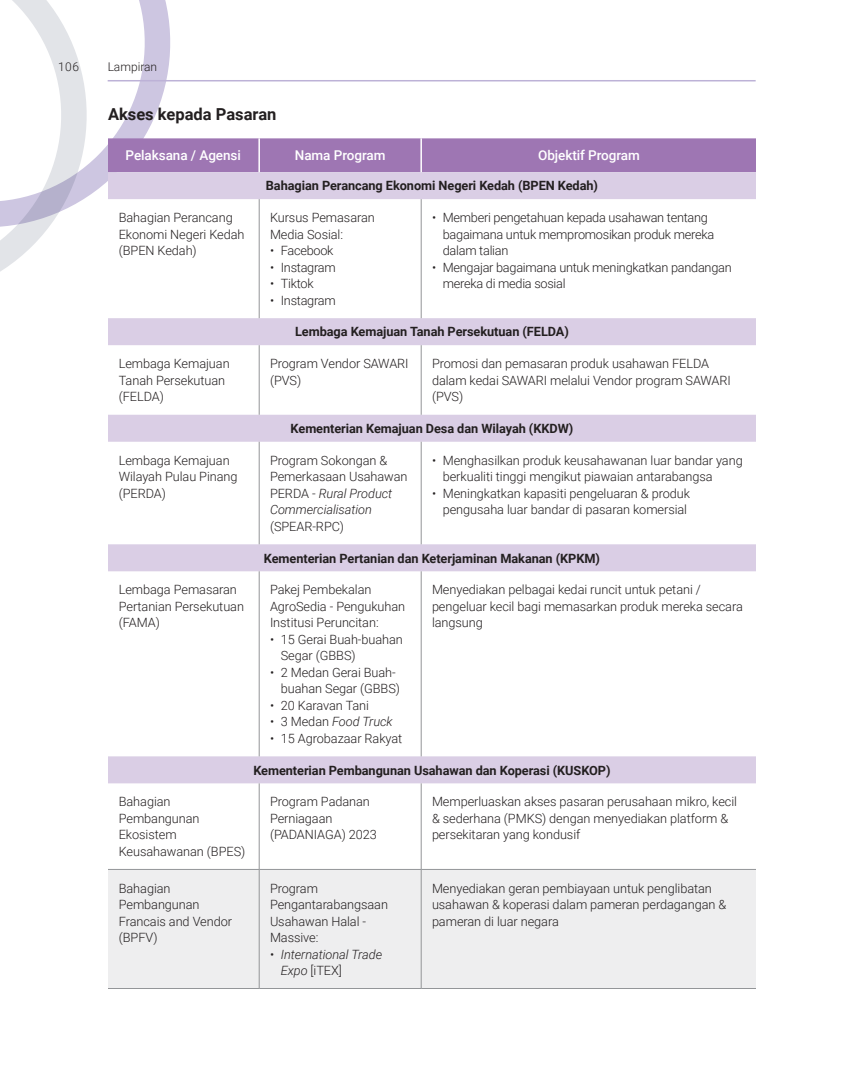
<style>
.page{position:relative;width:864px;height:1080px;background:#fff}
.page>*{position:absolute;margin:0;border:0;box-sizing:border-box;transform-origin:0 0}
.t1{font:700 16.5px "Roboto";color:#231f20}
.t2{font:500 13.5px "Roboto";letter-spacing:-.005em;color:#fff}
.t3{font:300 12.75px/16.5px "Roboto";letter-spacing:-.005em;color:#231f20}
.t4{font:700 12.75px "Roboto";letter-spacing:-.005em;color:#231f20}
.t5{font:italic 300 12.75px/16.5px "Roboto";letter-spacing:-.005em;color:#231f20}
.t6{font:300 12px "Roboto";color:#231f20}
.s1{font-style:italic}
.s2{font-style:normal}
</style>
<div class="page">
<svg style="left:91px;top:0;width:83px;height:194px"></svg>
<svg style="left:0;top:0;width:91px;height:272px"></svg>
<hr style="left:108px;top:80px;width:648px;height:1px;background:#bdb2d7">
<div style="left:108px;top:138px;width:648px;height:34px;background:#9e76b3"></div>
<svg style="left:108px;top:172px;width:648px;height:611px"></svg>
<div style="left:108px;top:870px;width:648px;height:118px;background:#eeeeef"></div>
<hr style="left:259px;top:345px;width:1px;height:70px;background:#939598">
<hr style="left:421px;top:345px;width:1px;height:70px;background:#939598">
<hr style="left:259px;top:442px;width:1px;height:102px;background:#939598">
<hr style="left:421px;top:442px;width:1px;height:102px;background:#939598">
<hr style="left:259px;top:571px;width:1px;height:185px;background:#939598">
<hr style="left:421px;top:571px;width:1px;height:185px;background:#939598">
<hr style="left:259px;top:783px;width:1px;height:86px;background:#939598">
<hr style="left:421px;top:783px;width:1px;height:86px;background:#939598">
<hr style="left:108px;top:869px;width:151px;height:1px;background:#939598">
<hr style="left:259px;top:869px;width:162px;height:1px;background:#939598">
<hr style="left:259px;top:870px;width:1px;height:118px;background:#939598">
<hr style="left:421px;top:869px;width:335px;height:1px;background:#939598">
<hr style="left:421px;top:870px;width:1px;height:118px;background:#939598">
<hr style="left:108px;top:988px;width:151px;height:1px;background:#939598">
<hr style="left:259px;top:988px;width:162px;height:1px;background:#939598">
<hr style="left:421px;top:988px;width:335px;height:1px;background:#939598">
<hr style="left:258px;top:138px;width:2px;height:34px;background:#fff">
<hr style="left:420px;top:138px;width:2px;height:34px;background:#fff">
<hr style="left:259px;top:199px;width:1px;height:119px;background:#939598">
<hr style="left:421px;top:199px;width:1px;height:119px;background:#939598">
<p class="t6" style="left:58px;top:59px;width:22px">106</p>
<p class="t6" style="left:108px;top:59px;width:51px">Lampiran</p>
<p class="t1" style="left:108px;top:103px;width:170px">Akses kepada Pasaran</p>
<p class="t2" style="left:126px;top:146px;width:117px">Pelaksana / Agensi</p>
<p class="t2" style="left:295px;top:146px;width:92px">Nama Program</p>
<p class="t2" style="left:538px;top:146px;width:103px">Objektif Program</p>
<p class="t4" style="left:266px;top:177px;width:334px">Bahagian Perancang Ekonomi Negeri Kedah (BPEN Kedah)</p>
<p class="t3" style="left:119px;top:209px;width:127px">Bahagian Perancang<br>Ekonomi Negeri Kedah (BPEN Kedah)</p>
<p class="t3" style="left:270px;top:209px;width:106px">Kursus Pemasaran<br>Media Sosial:</p>
<p class="t3" style="left:443px;top:209px;width:273px;text-indent:-11px">• Memberi pengetahuan kepada usahawan tentang bagaimana untuk mempromosikan produk mereka dalam talian</p>
<p class="t3" style="left:443px;top:258px;width:290px;text-indent:-11px">• Mengajar bagaimana untuk meningkatkan pandangan mereka di media sosial</p>
<p class="t4" style="left:295px;top:323px;width:275px">Lembaga Kemajuan Tanah Persekutuan (FELDA)</p>
<p class="t3" style="left:270px;top:242px;width:65px">• Facebook</p>
<p class="t3" style="left:270px;top:258px;width:67px">• Instagram</p>
<p class="t3" style="left:270px;top:275px;width:45px">• Tiktok</p>
<p class="t3" style="left:270px;top:291px;width:67px">• Instagram</p>
<p class="t3" style="left:119px;top:355px;width:112px">Lembaga Kemajuan<br>Tanah Persekutuan (FELDA)</p>
<p class="t3" style="left:270px;top:355px;width:140px">Program Vendor SAWARI (PVS)</p>
<p class="t3" style="left:432px;top:355px;width:300px">Promosi dan pemasaran produk usahawan FELDA dalam kedai SAWARI melalui Vendor program SAWARI (PVS)</p>
<p class="t4" style="left:291px;top:420px;width:284px">Kementerian Kemajuan Desa dan Wilayah (KKDW)</p>
<p class="t3" style="left:119px;top:452px;width:120px">Lembaga Kemajuan<br>Wilayah Pulau Pinang (PERDA)</p>
<p class="t3" style="left:270px;top:452px;width:139px">Program Sokongan &amp;<br>Pemerkasaan Usahawan<br>PERDA - <span class="s1">Rural Product<br>Commercialisation </span>(SPEAR-RPC)</p>
<p class="t3" style="left:443px;top:452px;width:301px;text-indent:-11px">• Menghasilkan produk keusahawanan luar bandar yang berkualiti tinggi mengikut piawaian antarabangsa</p>
<p class="t3" style="left:432px;top:485px;width:260px;text-align:right">• Meningkatkan kapasiti pengeluaran &amp; produk pengusaha luar bandar di pasaran komersial</p>
<p class="t4" style="left:264px;top:549px;width:338px">Kementerian Pertanian dan Keterjaminan Makanan (KPKM)</p>
<p class="t3" style="left:119px;top:581px;width:127px">Lembaga Pemasaran<br>Pertanian Persekutuan (FAMA)</p>
<p class="t3" style="left:270px;top:581px;width:137px">Pakej Pembekalan<br>AgroSedia - Pengukuhan<br>Institusi Peruncitan:</p>
<p class="t3" style="left:281px;top:631px;width:124px;text-indent:-11px">• 15 Gerai Buah-buahan<br>Segar (GBBS)</p>
<p class="t3" style="left:281px;top:664px;width:121px;text-indent:-11px">• 2 Medan Gerai Buah&shy;buahan Segar (GBBS)</p>
<p class="t3" style="left:270px;top:697px;width:101px">• 20 Karavan Tani</p>
<p class="t5" style="left:270px;top:713px;width:124px"><span class="s2">• 3 Medan</span> Food Truck</p>
<p class="t3" style="left:270px;top:730px;width:134px">• 15 Agrobazaar Rakyat</p>
<p class="t3" style="left:432px;top:581px;width:312px">Menyediakan pelbagai kedai runcit untuk petani / pengeluar kecil bagi memasarkan produk mereka secara langsung</p>
<p class="t4" style="left:253px;top:761px;width:359px">Kementerian Pembangunan Usahawan dan Koperasi (KUSKOP)</p>
<p class="t3" style="left:119px;top:793px;width:128px">Bahagian<br>Pembangunan<br>Ekosistem<br>Keusahawanan (BPES)</p>
<p class="t3" style="left:270px;top:793px;width:108px">Program Padanan<br>Perniagaan (PADANIAGA) 2023</p>
<p class="t3" style="left:432px;top:793px;width:307px">Memperluaskan akses pasaran perusahaan mikro, kecil &amp; sederhana (PMKS) dengan menyediakan platform &amp; persekitaran yang kondusif</p>
<p class="t3" style="left:119px;top:879px;width:115px">Bahagian<br>Pembangunan<br>Francais and Vendor (BPFV)</p>
<p class="t3" style="left:270px;top:879px;width:120px">Program<br>Pengantarabangsaan<br>Usahawan Halal -<br>Massive:</p>
<p class="t5" style="left:281px;top:945px;width:103px;text-indent:-11px"><span class="s2">•</span> International Trade<br>Expo <span class="s2">[iTEX]</span></p>
<p class="t3" style="left:432px;top:879px;width:296px">Menyediakan geran pembiayaan untuk penglibatan usahawan &amp; koperasi dalam pameran perdagangan &amp; pameran di luar negara</p>
</div>
